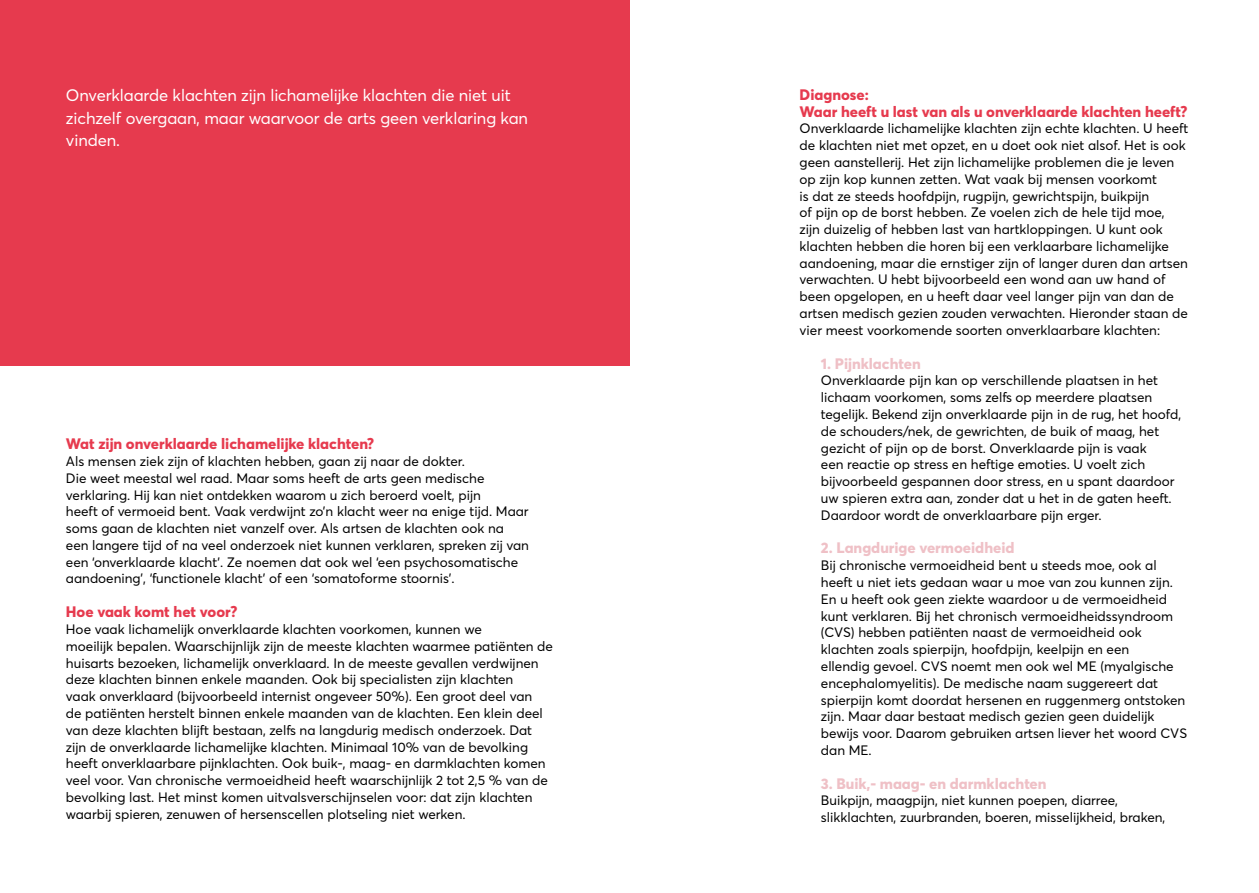
<style>
.page{position:relative;width:1259px;height:893px;background:#fff}
.page>*{position:absolute;margin:0;border:0;box-sizing:border-box;transform-origin:0 0}
.t1{font:16.5px/22.5px "Averta";letter-spacing:-.005em;color:#fff}
.t2{font:800 15px/16.8px "Averta";color:#e63a4e}
.t3{font:800 15px "Averta";color:#efc0c6}
.t4{font:13.5px/16.8px "Averta";color:#000}
.s1{font-weight:600;font-size:15px;color:#fff}
</style>
<div class="page">
<div style="left:0;top:0;width:629px;height:366px;background:#e63a4e"></div>
<p class="t1" style="left:66px;top:83px;width:464px">Onverklaarde klachten zijn lichamelijke klachten die niet uit zichzelf overgaan, maar waarvoor de arts geen verklaring kan vinden.</p>
<p class="t2" style="left:799px;top:85px;width:389px">Diagnose:<br>Waar heeft u last van als u onverklaarde klachten heeft?</p>
<p class="t4" style="left:799px;top:120px;width:390px">Onverklaarde lichamelijke klachten zijn echte klachten. U heeft de klachten niet met opzet, en u doet ook niet alsof. Het is ook geen aanstellerij. Het zijn lichamelijke problemen die je leven op zijn kop kunnen zetten. Wat vaak bij mensen voorkomt<br>is dat ze steeds hoofdpijn, rugpijn, gewrichtspijn, buikpijn<br>of pijn op de borst hebben. Ze voelen zich de hele tijd moe, zijn duizelig of hebben last van hartkloppingen. U kunt ook klachten hebben die horen bij een verklaarbare lichamelijke aandoening, maar die ernstiger zijn of langer duren dan artsen verwachten. U hebt bijvoorbeeld een wond aan uw hand of been opgelopen, en u heeft daar veel langer pijn van dan de artsen medisch gezien zouden verwachten. Hieronder staan de vier meest voorkomende soorten onverklaarbare klachten:</p>
<p class="t3" style="left:821px;top:353px;width:101px">1. Pijnklachten</p>
<p class="t4" style="left:821px;top:372px;width:362px">Onverklaarde pijn kan op verschillende plaatsen in het lichaam voorkomen, soms zelfs op meerdere plaatsen tegelijk. Bekend zijn onverklaarde pijn in de rug, het hoofd, de schouders/nek, de gewrichten, de buik of maag, het gezicht of pijn op de borst. Onverklaarde pijn is vaak<br>een reactie op stress en heftige emoties. U voelt zich bijvoorbeeld gespannen door stress, en u spant daardoor uw spieren extra aan, zonder dat u het in de gaten heeft.<br>Daardoor wordt de onverklaarbare pijn erger.</p>
<p class="t3" style="left:821px;top:537px;width:195px">2. Langdurige vermoeidheid</p>
<p class="t4" style="left:821px;top:556px;width:368px">Bij chronische vermoeidheid bent u steeds moe, ook al heeft u niet iets gedaan waar u moe van zou kunnen zijn.<br>En u heeft ook geen ziekte waardoor u de vermoeidheid kunt verklaren. Bij het chronisch vermoeidheidssyndroom (CVS) hebben patiënten naast de vermoeidheid ook klachten zoals spierpijn, hoofdpijn, keelpijn en een<br>ellendig gevoel. CVS noemt men ook wel ME (myalgische encephalomyelitis). De medische naam suggereert dat <span class="s1">de </span>spierpijn komt doordat hersenen en ruggenmerg ontstoken zijn. Maar daar bestaat medisch gezien geen duidelijk bewijs voor. Daarom gebruiken artsen liever het woord CVS dan ME.</p>
<p class="t3" style="left:821px;top:773px;width:227px">3. Buik,- maag- en darmklachten</p>
<p class="t4" style="left:821px;top:792px;width:346px">Buikpijn, maagpijn, niet kunnen poepen, diarree, slikklachten, zuurbranden, boeren, misselijkheid, braken,</p>
<p class="t2" style="left:66px;top:435px;width:310px">Wat zijn onverklaarde lichamelijke klachten?</p>
<p class="t4" style="left:66px;top:452px;width:465px">Als mensen ziek zijn of klachten hebben, gaan zij naar de dokter.<br>Die weet meestal wel raad. Maar soms heeft de arts geen medische verklaring. Hij kan niet ontdekken waarom u zich beroerd voelt, pijn<br>heeft of vermoeid bent. Vaak verdwijnt zo’n klacht weer na enige tijd. Maar soms gaan de klachten niet vanzelf over. Als artsen de klachten ook na een langere tijd of na veel onderzoek niet kunnen verklaren, spreken zij van een ‘onverklaarde klacht’. Ze noemen dat ook wel ‘een psychosomatische aandoening’, ‘functionele klacht’ of een ‘somatoforme stoornis’.</p>
<p class="t2" style="left:66px;top:603px;width:173px">Hoe vaak komt het voor?</p>
<p class="t4" style="left:66px;top:620px;width:488px">Hoe vaak lichamelijk onverklaarde klachten voorkomen, kunnen we<br>moeilijk bepalen. Waarschijnlijk zijn de meeste klachten waarmee patiënten de huisarts bezoeken, lichamelijk onverklaard. In de meeste gevallen verdwijnen deze klachten binnen enkele maanden. Ook bij specialisten zijn klachten<br>vaak onverklaard (bijvoorbeeld internist ongeveer 50%). Een groot deel van<br>de patiënten herstelt binnen enkele maanden van de klachten. Een klein deel van deze klachten blijft bestaan, zelfs na langdurig medisch onderzoek. Dat zijn de onverklaarde lichamelijke klachten. Minimaal 10% van de bevolking heeft onverklaarbare pijnklachten. Ook buik-, maag- en darmklachten komen veel voor. Van chronische vermoeidheid heeft waarschijnlijk 2 tot 2,5 % van de bevolking last. Het minst komen uitvalsverschijnselen voor: dat zijn klachten waarbij spieren, zenuwen of hersenscellen plotseling niet werken.</p>
</div>
